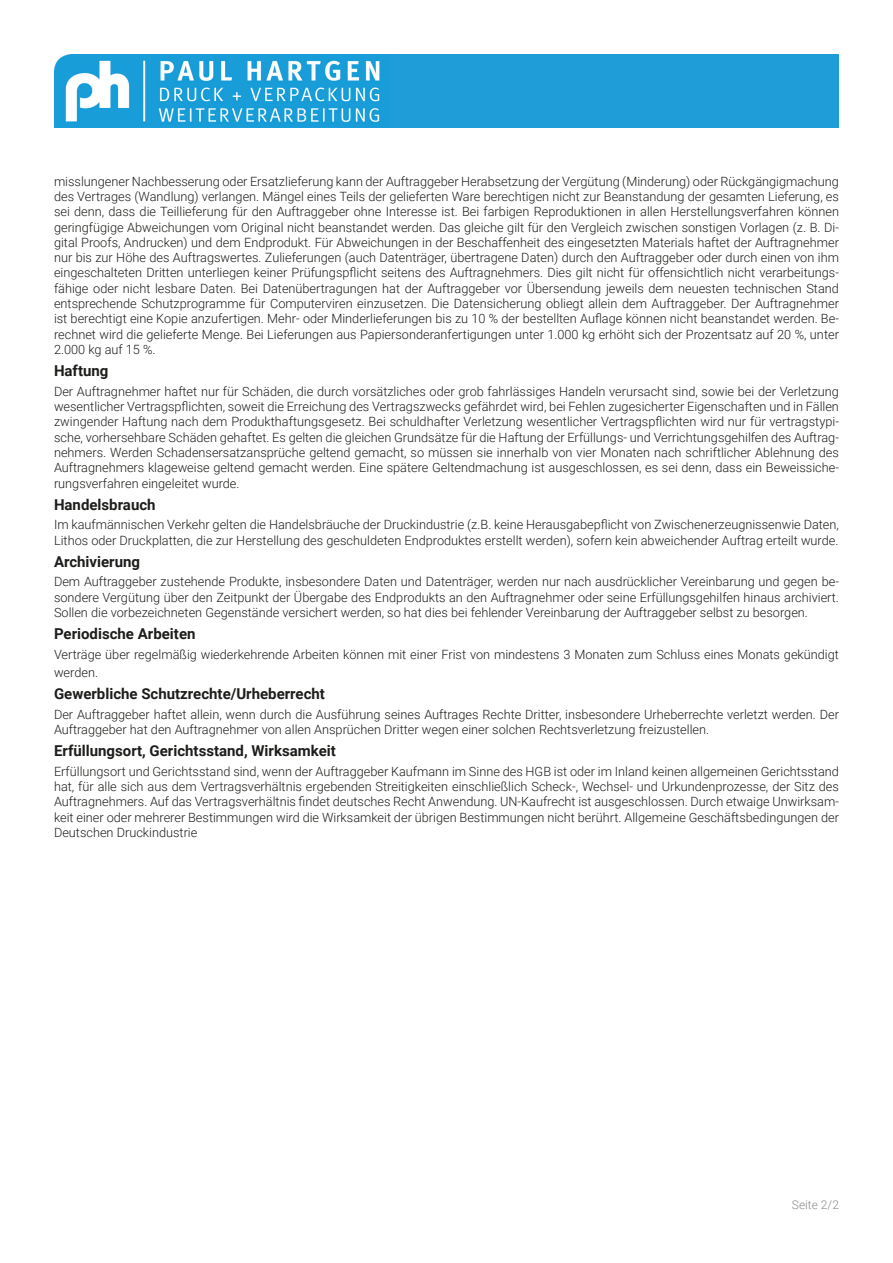
<style>
.page{position:relative;width:893px;height:1263px;background:#fff}
.page>*{position:absolute;margin:0;border:0;box-sizing:border-box;transform-origin:0 0}
.t1{font:700 15px "Roboto";color:#1d1d1b}
.t2{font:300 12.75px/15.3px "Roboto";color:#1d1d1b;text-align:justify}
.t3{font:300 12px "Roboto";color:#8d8c8c}
</style>
<div class="page">
<img style="left:54px;top:54px;width:337px;height:73px">
<div style="left:391px;top:54px;width:448px;height:73px;background:#1e9dd9"></div>
<p class="t2" style="left:54px;top:173px;width:786px">misslungener Nachbesserung oder Ersatzlieferung kann der Auftraggeber Herabsetzung der Vergütung (Minderung) oder Rückgängigmachung des Vertrages (Wandlung) verlangen. Mängel eines Teils der gelieferten Ware berechtigen nicht zur Beanstandung der gesamten Lieferung, es sei denn, dass die Teillieferung für den Auftraggeber ohne Interesse ist. Bei farbigen Reproduktionen in allen Herstellungsverfahren können geringfügige Abweichungen vom Original nicht beanstandet werden. Das gleiche gilt für den Vergleich zwischen sonstigen Vorlagen (z. B. Di&shy;gital Proofs, Andrucken) und dem Endprodukt. Für Abweichungen in der Beschaffenheit des eingesetzten Materials haftet der Auftragnehmer nur bis zur Höhe des Auftragswertes. Zulieferungen (auch Datenträger, übertragene Daten) durch den Auftraggeber oder durch einen von ihm eingeschalteten Dritten unterliegen keiner Prüfungspflicht seitens des Auftragnehmers. Dies gilt nicht für offensichtlich nicht verarbeitungs&shy;fähige oder nicht lesbare Daten. Bei Datenübertragungen hat der Auftraggeber vor Übersendung jeweils dem neuesten technischen Stand entsprechende Schutzprogramme für Computerviren einzusetzen. Die Datensicherung obliegt allein dem Auftraggeber. Der Auftragnehmer ist berechtigt eine Kopie anzufertigen. Mehr- oder Minderlieferungen bis zu 10 % der bestellten Auflage können nicht beanstandet werden. Be&shy;rechnet wird die gelieferte Menge. Bei Lieferungen aus Papiersonderanfertigungen unter 1.000 kg erhöht sich der Prozentsatz auf 20 %, unter 2.000 kg auf 15 %.</p>
<p class="t1" style="left:54px;top:360px;width:56px">Haftung</p>
<p class="t2" style="left:54px;top:383px;width:786px">Der Auftragnehmer haftet nur für Schäden, die durch vorsätzliches oder grob fahrlässiges Handeln verursacht sind, sowie bei der Verletzung wesentlicher Vertragspflichten, soweit die Erreichung des Vertragszwecks gefährdet wird, bei Fehlen zugesicherter Eigenschaften und in Fällen zwingender Haftung nach dem Produkthaftungsgesetz. Bei schuldhafter Verletzung wesentlicher Vertragspflichten wird nur für vertragstypi&shy;sche, vorhersehbare Schäden gehaftet. Es gelten die gleichen Grundsätze für die Haftung der Erfüllungs- und Verrichtungsgehilfen des Auftrag&shy;nehmers. Werden Schadensersatzansprüche geltend gemacht, so müssen sie innerhalb von vier Monaten nach schriftlicher Ablehnung des Auftragnehmers klageweise geltend gemacht werden. Eine spätere Geltendmachung ist ausgeschlossen, es sei denn, dass ein Beweissiche&shy;rungsverfahren eingeleitet wurde.</p>
<p class="t1" style="left:54px;top:494px;width:103px">Handelsbrauch</p>
<p class="t2" style="left:54px;top:517px;width:786px">Im kaufmännischen Verkehr gelten die Handelsbräuche der Druckindustrie (z.B. keine Herausgabepflicht von Zwischenerzeugnissenwie Daten,<br>Lithos oder Druckplatten, die zur Herstellung des geschuldeten Endproduktes erstellt werden), sofern kein abweichender Auftrag erteilt wurde.</p>
<p class="t1" style="left:54px;top:551px;width:88px">Archivierung</p>
<p class="t2" style="left:54px;top:574px;width:786px">Dem Auftraggeber zustehende Produkte, insbesondere Daten und Datenträger, werden nur nach ausdrücklicher Vereinbarung und gegen be&shy;sondere Vergütung über den Zeitpunkt der Übergabe des Endprodukts an den Auftragnehmer oder seine Erfüllungsgehilfen hinaus archiviert.<br>Sollen die vorbezeichneten Gegenstände versichert werden, so hat dies bei fehlender Vereinbarung der Auftraggeber selbst zu besorgen.</p>
<p class="t1" style="left:54px;top:623px;width:143px">Periodische Arbeiten</p>
<p class="t2" style="left:54px;top:645px;width:786px;line-height:18px">Verträge über regelmäßig wiederkehrende Arbeiten können mit einer Frist von mindestens 3 Monaten zum Schluss eines Monats gekündigt werden.</p>
<p class="t1" style="left:54px;top:683px;width:272px">Gewerbliche Schutzrechte/Urheberrecht</p>
<p class="t2" style="left:54px;top:706px;width:786px">Der Auftraggeber haftet allein, wenn durch die Ausführung seines Auftrages Rechte Dritter, insbesondere Urheberrechte verletzt werden. Der<br>Auftraggeber hat den Auftragnehmer von allen Ansprüchen Dritter wegen einer solchen Rechtsverletzung freizustellen.</p>
<p class="t1" style="left:54px;top:740px;width:283px">Erfüllungsort, Gerichtsstand, Wirksamkeit</p>
<p class="t2" style="left:54px;top:763px;width:786px">Erfüllungsort und Gerichtsstand sind, wenn der Auftraggeber Kaufmann im Sinne des HGB ist oder im Inland keinen allgemeinen Gerichtsstand hat, für alle sich aus dem Vertragsverhältnis ergebenden Streitigkeiten einschließlich Scheck-, Wechsel- und Urkundenprozesse, der Sitz des Auftragnehmers. Auf das Vertragsverhältnis findet deutsches Recht Anwendung. UN-Kaufrecht ist ausgeschlossen. Durch etwaige Unwirksam&shy;keit einer oder mehrerer Bestimmungen wird die Wirksamkeit der übrigen Bestimmungen nicht berührt. Allgemeine Geschäftsbedingungen der Deutschen Druckindustrie</p>
<p class="t3" style="left:792px;top:1196px;width:49px">Seite 2/2</p>
</div>
